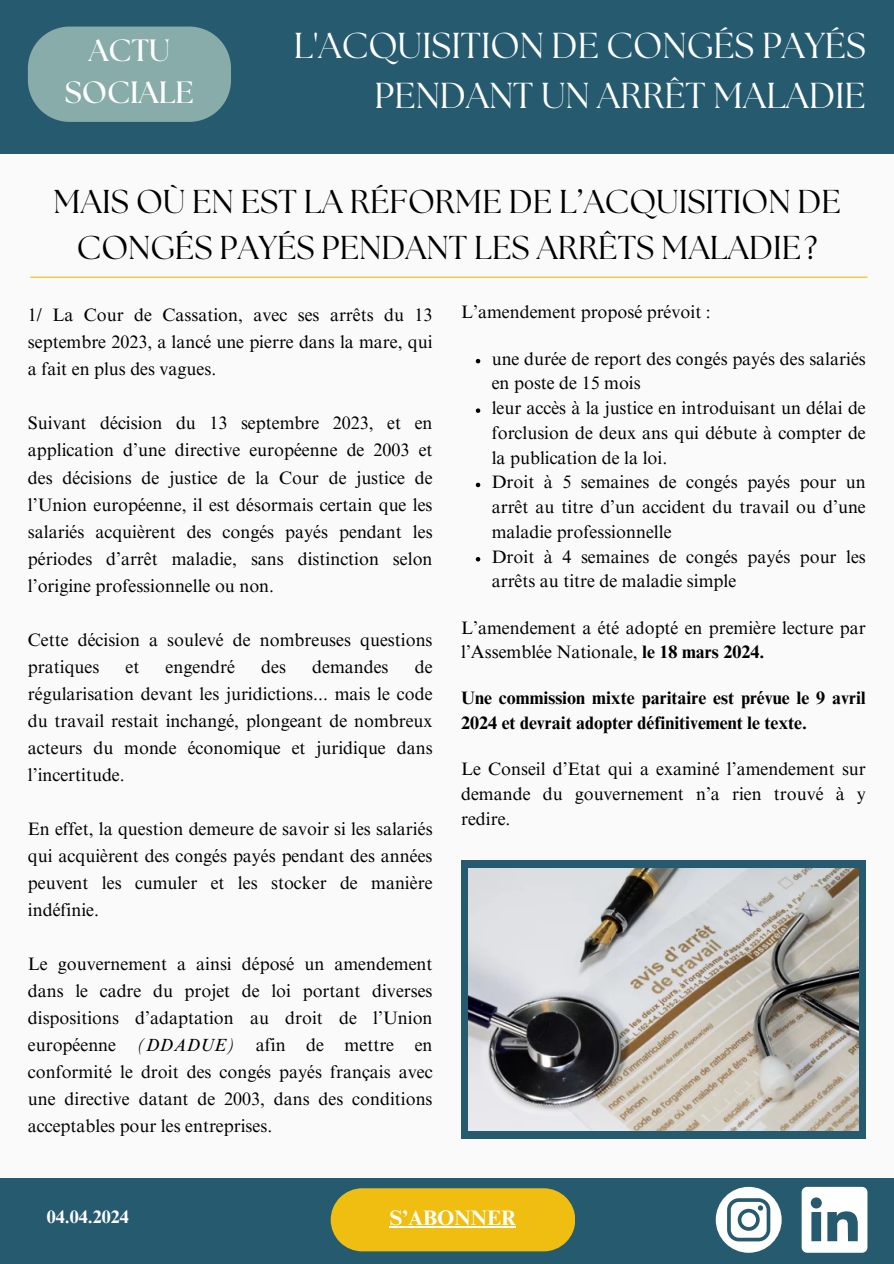
<style>
.page{position:relative;width:894px;height:1264px;background:#fff}
.page>*{position:absolute;margin:0;border:0;box-sizing:border-box;transform-origin:0 0}
.t1{font:36px/49.5px "The Seasons";color:#fff;text-align:right}
.t2{font:33px/46.2px "The Seasons";color:#000;text-align:center}
.t3{font:700 30.75px/42.8px "The Seasons";color:#fff;text-align:center}
.t4{font:700 21px "Times NRMT Pro";color:#fff}
.t5{font:18px/27px "Times NRMT Pro";color:#000;text-align:justify}
.t6{font:700 18px/24.8px "Times NRMT Pro";color:#000}
.t7{font:700 18px "Times NRMT Pro";color:#fff}
.s1{font-style:italic}
.s2{font-weight:700}
</style>
<div class="page">
<div style="left:0;top:0;width:893px;height:1263px;background:#265b6f"></div>
<div style="left:0;top:154px;width:893px;height:1023px;background:#fafafa"></div>
<svg style="left:715px;top:1186px;width:66px;height:66px"></svg>
<svg style="left:801px;top:1186px;width:66px;height:66px"></svg>
<svg style="left:330px;top:1188px;width:245px;height:63px;background:#e3b817"></svg>
<svg style="left:28px;top:27px;width:203px;height:95px;background:#80a5a4"></svg>
<hr style="left:30px;top:277px;width:837px;height:1px;background:#f0be10">
<div style="left:461px;top:859px;width:404px;height:279px;background:#265b6f"></div>
<img style="left:468px;top:868px;width:390px;height:262px">
<svg style="left:475px;top:359px;width:5px;height:4px"></svg>
<svg style="left:475px;top:408px;width:5px;height:5px"></svg>
<svg style="left:475px;top:482px;width:5px;height:5px"></svg>
<svg style="left:475px;top:557px;width:5px;height:4px"></svg>
<hr style="left:390px;top:1226px;width:126px;height:1px;background:#fff">
<h3 class="t3" style="left:65px;top:30px;width:130px">ACTU<br>SOCIALE</h3>
<h1 class="t1" style="left:294px;top:24px;width:573px">L'ACQUISITION DE CONGÉS PAYÉS<br>PENDANT UN ARRÊT MALADIE</h1>
<h2 class="t2" style="left:54px;top:180px;width:788px">MAIS OÙ EN EST LA RÉFORME DE L’ACQUISITION DE<br>CONGÉS PAYÉS PENDANT LES ARRÊTS MALADIE?</h2>
<p class="t5" style="left:28px;top:304px;width:406px">1/ La Cour de Cassation, avec ses arrêts du 13 septembre 2023, a lancé une pierre dans la mare, qui a fait en plus des vagues.</p>
<p class="t5" style="left:28px;top:412px;width:406px">Suivant décision du 13 septembre 2023, et en application d’une directive européenne de 2003 et des décisions de justice de la Cour de justice de l’Union européenne, il est désormais certain que les salariés acquièrent des congés payés pendant les périodes d’arrêt maladie, sans distinction selon l’origine professionnelle ou non.</p>
<p class="t5" style="left:28px;top:628px;width:406px">Cette décision a soulevé de nombreuses questions pratiques</p>
<p class="t5" style="left:28px;top:655px;width:406px;text-indent:387px">de régularisation devant les juridictions... mais le code du travail restait inchangé, plongeant de nombreux acteurs du monde économique et juridique dans l’incertitude.</p>
<p class="t5" style="left:125px;top:655px;width:15px">et</p>
<p class="t5" style="left:165px;top:655px;width:71px">engendré</p>
<p class="t5" style="left:261px;top:655px;width:26px">des</p>
<p class="t5" style="left:312px;top:655px;width:78px">demandes</p>
<p class="t5" style="left:28px;top:817px;width:406px">En effet, la question demeure de savoir si les salariés qui acquièrent des congés payés pendant des années peuvent les cumuler et les stocker de manière indéfinie.</p>
<p class="t5" style="left:28px;top:952px;width:406px">Le gouvernement a ainsi déposé un amendement dans le cadre du projet de loi portant diverses dispositions d’adaptation au droit de l’Union européenne <span class="s1">(DDADUE)</span> afin de mettre en conformité le droit des congés payés français avec une directive datant de 2003, dans des conditions acceptables pour les entreprises.</p>
<p class="t5" style="left:461px;top:301px;width:251px">L’amendement proposé prévoit :</p>
<p class="t5" style="left:491px;top:348px;width:375px;line-height:24.8px;text-align:left">une durée de report des congés payés des salariés en poste de 15 mois<br>leur accès à la justice en introduisant un délai de forclusion de deux ans qui débute à compter de la publication de la loi.<br>Droit à 5 semaines de congés payés pour un arrêt au titre d’un accident du travail ou d’une maladie professionnelle<br>Droit à 4 semaines de congés payés pour les arrêts au titre de maladie simple</p>
<p class="t5" style="left:461px;top:617px;width:406px;line-height:24.8px">L’amendement a été adopté en première lecture par l’Assemblée Nationale, <span class="s2">le 18 mars 2024.</span></p>
<p class="t6" style="left:461px;top:688px;width:406px">Une commission mixte paritaire est prévue le 9 avril<br>2024 et devrait adopter définitivement le texte.</p>
<p class="t5" style="left:461px;top:759px;width:406px;line-height:24.8px">Le Conseil d’Etat qui a examiné l’amendement sur demande du gouvernement n’a rien trouvé à y redire.</p>
<p class="t7" style="left:47px;top:1210px;width:83px">04.04.2024</p>
<p class="t4" style="left:390px;top:1210px;width:128px">S’ABONNER</p>
</div>
